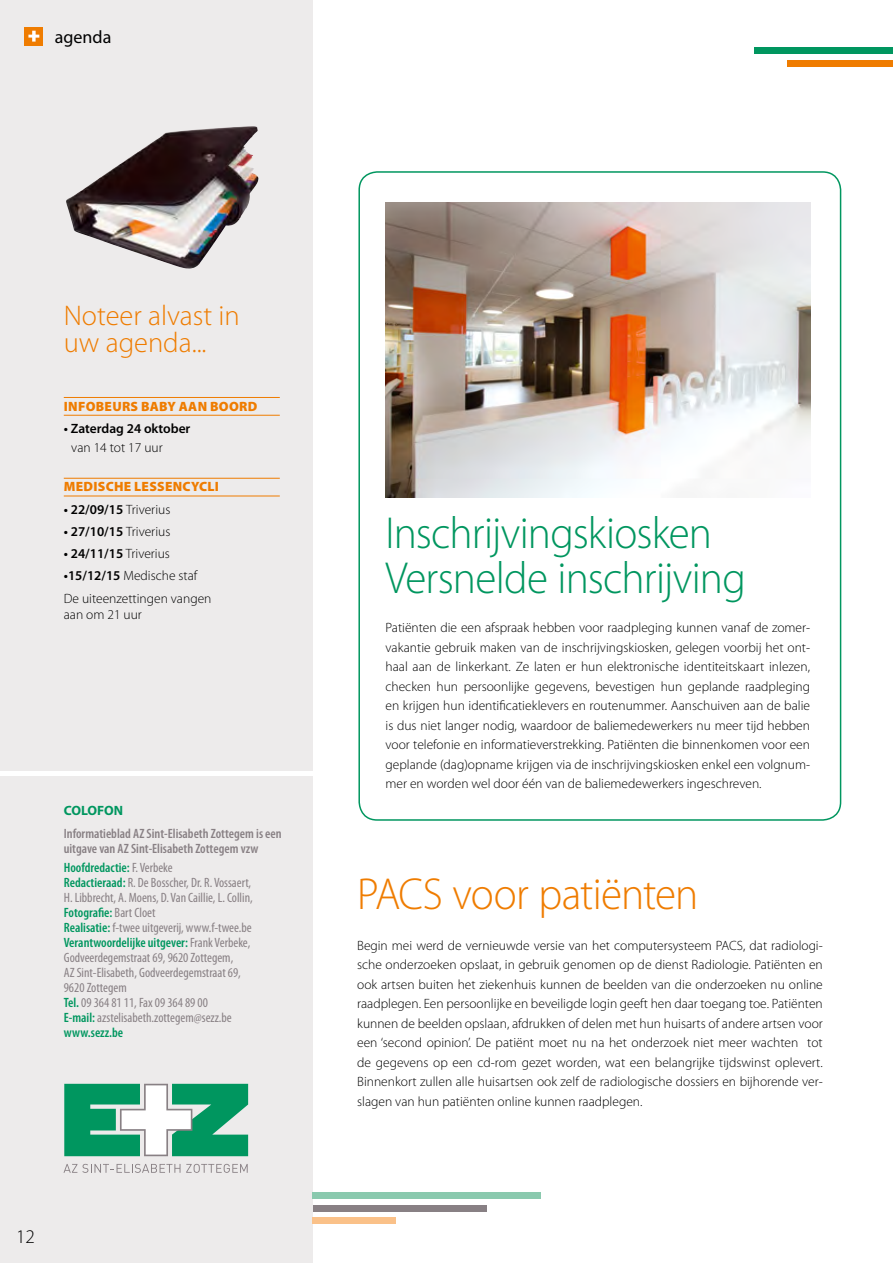
<style>
.page{position:relative;width:893px;height:1263px;background:#fff}
.page>*{position:absolute;margin:0;border:0;box-sizing:border-box;transform-origin:0 0}
.t1{font:300 45px/45px "Myriad Pro";letter-spacing:-.02em;color:#00965f;scale:.96 1}
.t2{font:300 45px "Myriad Pro";letter-spacing:-.02em;color:#ef7c00;scale:.96 1}
.t3{font:300 28.5px/27px "Myriad Pro";color:#ef7c00}
.t4{font:300 19.35px "Myriad Pro";color:#000}
.t5{font:18px "Myriad Pro";color:#000}
.t6{font:300 13.5px/19.5px "Myriad Pro";color:#000;text-align:justify}
.t7{font:condensed 13.5px/15px "Myriad Pro";color:#888084}
.t8{font:600 condensed 13.5px/15px "Myriad Pro";color:#888084}
.t9{font:600 13.5px "Myriad Pro";color:#000}
.t10{font:900 13.5px "Myriad Pro";letter-spacing:.02em;color:#ef7c00}
.t11{font:700 13.5px "Myriad Pro";color:#00965f}
.s1{font-weight:300}
.s2{font-weight:600}
.s3{font-weight:600;color:#00965f}
</style>
<div class="page">
<div style="left:0;top:0;width:313px;height:770px;background:#edebeb"></div>
<div style="left:0;top:776px;width:313px;height:487px;background:#edebeb"></div>
<div style="left:24px;top:27px;width:19px;height:18px;background:#ef7c00"></div>
<svg style="left:28px;top:31px;width:11px;height:11px"></svg>
<hr style="left:64px;top:397px;width:216px;height:1px;background:#ef7c00">
<hr style="left:64px;top:415px;width:216px;height:1px;background:#ef7c00">
<hr style="left:64px;top:478px;width:216px;height:1px;background:#ef7c00">
<hr style="left:64px;top:496px;width:216px;height:1px;background:#ef7c00">
<img style="left:66px;top:126px;width:188px;height:143px">
<div style="left:754px;top:47px;width:139px;height:7px;background:#00965f"></div>
<div style="left:787px;top:60px;width:106px;height:6px;background:#ef7c00"></div>
<svg style="left:64px;top:1084px;width:184px;height:72px;background:#4fb28e"></svg>
<svg style="left:64px;top:1164px;width:116px;height:9px"></svg>
<svg style="left:186px;top:1164px;width:62px;height:9px"></svg>
<div style="left:358px;top:171px;width:483px;height:650px;border:2px solid #00965f;border-radius:18px"></div>
<img style="left:385px;top:203px;width:425px;height:295px">
<div style="left:313px;top:1192px;width:228px;height:6px;background:#8ac9ae"></div>
<div style="left:313px;top:1205px;width:173px;height:6px;background:#888084"></div>
<div style="left:313px;top:1218px;width:83px;height:6px;background:#fac189"></div>
<h3 class="t5" style="left:55px;top:27px;width:58px">agenda</h3>
<h2 class="t3" style="left:64px;top:303px;width:177px">Noteer alvast in uw agenda...</h2>
<p class="t10" style="left:64px;top:398px;width:195px">INFOBEURS BABY AAN BOORD</p>
<p class="t9" style="left:64px;top:421px;width:128px">• Zaterdag 24 oktober</p>
<p class="t6" style="left:71px;top:438px;width:93px">van 14 tot 17 uur</p>
<p class="t10" style="left:64px;top:479px;width:157px">MEDISCHE LESSENCYCLI</p>
<p class="t9" style="left:64px;top:502px;width:108px">• 22/09/15 <span class="s1">Triverius</span></p>
<p class="t9" style="left:64px;top:524px;width:108px">• 27/10/15 <span class="s1">Triverius</span></p>
<p class="t9" style="left:64px;top:546px;width:108px">• 24/11/15 <span class="s1">Triverius</span></p>
<p class="t6" style="left:64px;top:565px;width:149px;line-height:22.2px"><span class="s2">•15/12/15</span> Medische staf<br>De uiteenzettingen vangen</p>
<p class="t6" style="left:64px;top:605px;width:80px">aan om 21 uur</p>
<p class="t11" style="left:64px;top:803px;width:61px">COLOFON</p>
<p class="t8" style="left:64px;top:826px;width:219px">Informatieblad AZ Sint-Elisabeth Zottegem is een uitgave van AZ Sint-Elisabeth Zottegem vzw</p>
<p class="t7" style="left:64px;top:860px;width:191px"><span class="s3">Hoofdredactie:</span> F. Verbeke<br><span class="s3">Redactieraad:</span> R. De Bosscher, Dr. R. Vossaert, H. Libbrecht, A. Moens, D. Van Caillie, L. Collin, <span class="s3">Fotografie:</span> Bart Cloet<br><span class="s3">Realisatie:</span> f-twee uitgeverij, www.f-twee.be <span class="s3">Verantwoordelijke uitgever:</span> Frank Verbeke, Godveerdegemstraat 69, 9620 Zottegem,<br>AZ Sint-Elisabeth, Godveerdegemstraat 69, 9620 Zottegem<br><span class="s3">Tel.</span> 09 364 81 11, Fax 09 364 89 00<br><span class="s3">E-mail:</span> azstelisabeth.zottegem@sezz.be <span class="s3">www.sezz.be</span></p>
<h3 class="t4" style="left:16px;top:1226px;width:20px">12</h3>
<h1 class="t1" style="left:385px;top:512px;width:377px">Inschrijvingskiosken<br>Versnelde inschrijving</h1>
<p class="t6" style="left:385px;top:618px;width:426px">Patiënten die een afspraak hebben voor raadpleging kunnen vanaf de zomer&shy;vakantie gebruik maken van de inschrijvingskiosken, gelegen voorbij het ont&shy;haal aan de linkerkant. Ze laten er hun elektronische identiteitskaart inlezen, checken hun persoonlijke gegevens, bevestigen hun geplande raadpleging en krijgen hun identificatieklevers en routenummer. Aanschuiven aan de balie is dus niet langer nodig, waardoor de baliemedewerkers nu meer tijd hebben voor telefonie en informatieverstrekking. Patiënten die binnenkomen voor een geplande (dag)opname krijgen via de inschrijvingskiosken enkel een volgnum&shy;mer en worden wel door één van de baliemedewerkers ingeschreven.</p>
<h1 class="t2" style="left:357px;top:869px;width:357px">PACS voor patiënten</h1>
<p class="t6" style="left:357px;top:936px;width:467px">Begin mei werd de vernieuwde versie van het computersysteem PACS, dat radiologi&shy;sche onderzoeken opslaat, in gebruik genomen op de dienst Radiologie. Patiënten en ook artsen buiten het ziekenhuis kunnen de beelden van die onderzoeken nu online raadplegen. Een persoonlijke en beveiligde login geeft hen daar toegang toe. Patiënten kunnen de beelden opslaan, afdrukken of delen met hun huisarts of andere artsen voor een ‘second opinion’. De patiënt moet nu na het onderzoek niet meer wachten tot de gegevens op een cd-rom gezet worden, wat een belangrijke tijdswinst oplevert.<br>Binnenkort zullen alle huisartsen ook zelf de radiologische dossiers en bijhorende ver&shy;slagen van hun patiënten online kunnen raadplegen.</p>
</div>
